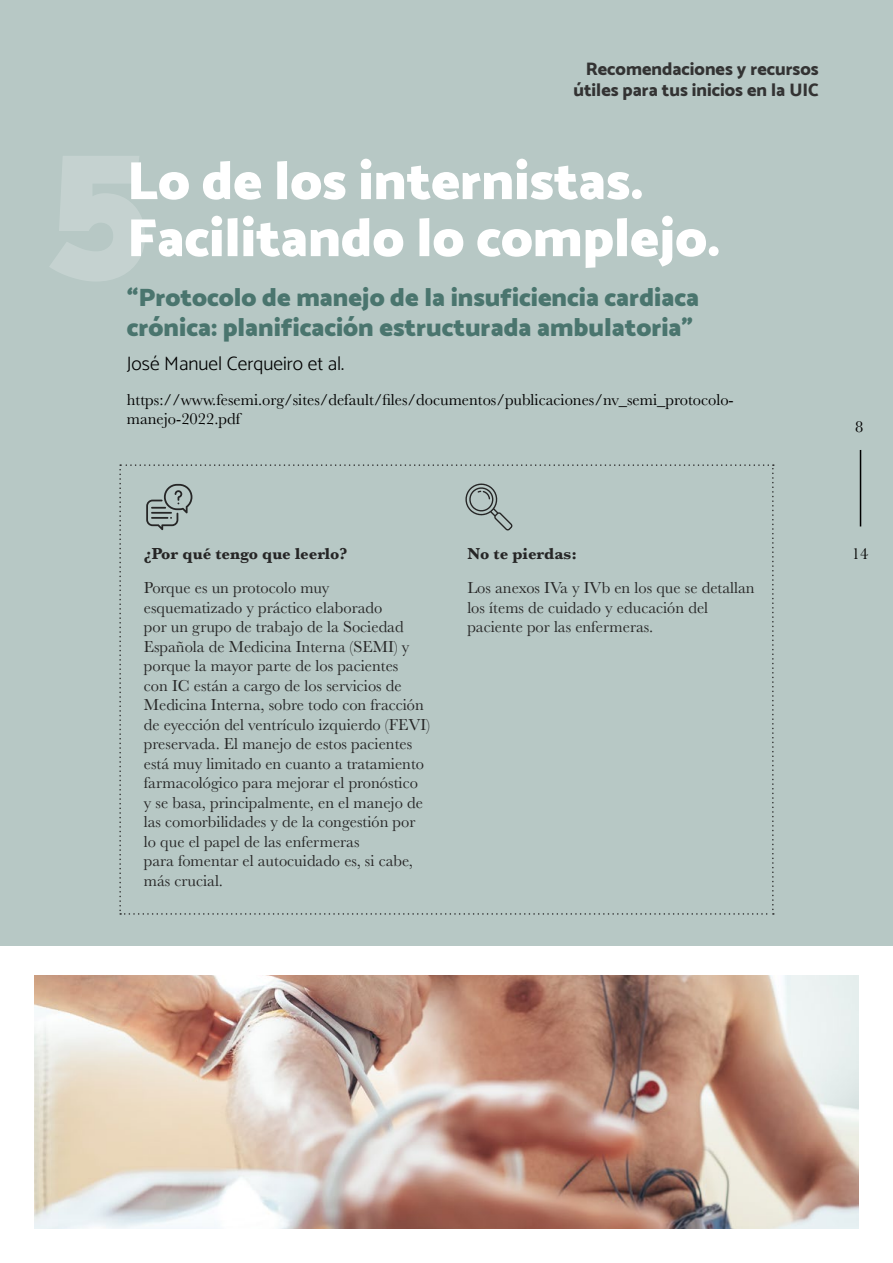
<style>
.page{position:relative;width:893px;height:1263px;background:#fff}
.page>*{position:absolute;margin:0;border:0;box-sizing:border-box;transform-origin:0 0}
.t1{font:900 195px "Catamaran";color:#fff}
.t2{font:900 54px "Catamaran";color:#fff}
.t3{font:900 25.5px/30px "Catamaran";color:#4a756e}
.t4{font:300 19.5px "Catamaran";color:#000}
.t5{font:800 18px/21px "Catamaran";color:#333;text-align:right}
.t6{font:16.5px/19.5px "Baskerville";color:#262626}
.t7{font:16.5px/19.5px "Baskerville";color:#000}
.t8{font:700 16.5px "Baskerville";color:#262626}
</style>
<div class="page">
<div style="left:0;top:0;width:893px;height:945px;background:#b7c8c5"></div>
<svg style="left:119px;top:464px;width:655px;height:451px"></svg>
<img style="left:34px;top:975px;width:824px;height:253px">
<hr style="left:860px;top:450px;width:1px;height:76px;background:#000">
<p class="t5" style="left:573px;top:58px;width:247px">Recomendaciones y recursos útiles para tus inicios en la UIC</p>
<h1 class="t1" style="left:45px;top:85px;width:105px">5</h1>
<h2 class="t2" style="left:127px;top:149px;width:518px">Lo de los internistas.</h2>
<h2 class="t2" style="left:127px;top:206px;width:595px">Facilitando lo complejo.</h2>
<h3 class="t3" style="left:127px;top:282px;width:574px">“Protocolo de manejo de la insuficiencia cardiaca crónica: planificación estructurada ambulatoria”</h3>
<p class="t4" style="left:127px;top:349px;width:219px">José Manuel Cerqueiro et al.</p>
<p class="t7" style="left:127px;top:390px;width:608px">https://www.fesemi.org/sites/default/files/documentos/publicaciones/nv_semi_protocolo&shy;manejo-2022.pdf</p>
<p class="t7" style="left:855px;top:417px;width:10px">8</p>
<p class="t8" style="left:144px;top:542px;width:205px">¿Por qué tengo que leerlo?</p>
<p class="t6" style="left:144px;top:578px;width:288px">Porque es un protocolo muy esquematizado y práctico elaborado<br>por un grupo de trabajo de la Sociedad Española de Medicina Interna (SEMI) y porque la mayor parte de los pacientes<br>con IC están a cargo de los servicios de Medicina Interna, sobre todo con fracción de eyección del ventrículo izquierdo (FEVI) preservada. El manejo de estos pacientes está muy limitado en cuanto a tratamiento farmacológico para mejorar el pronóstico<br>y se basa, principalmente, en el manejo de las comorbilidades y de la congestión por lo que el papel de las enfermeras<br>para fomentar el autocuidado es, si cabe, más crucial.</p>
<p class="t8" style="left:467px;top:542px;width:111px">No te pierdas:</p>
<p class="t6" style="left:467px;top:578px;width:289px">Los anexos IVa y IVb en los que se detallan los ítems de cuidado y educación del paciente por las enfermeras.</p>
<p class="t7" style="left:852px;top:544px;width:18px">14</p>
</div>
